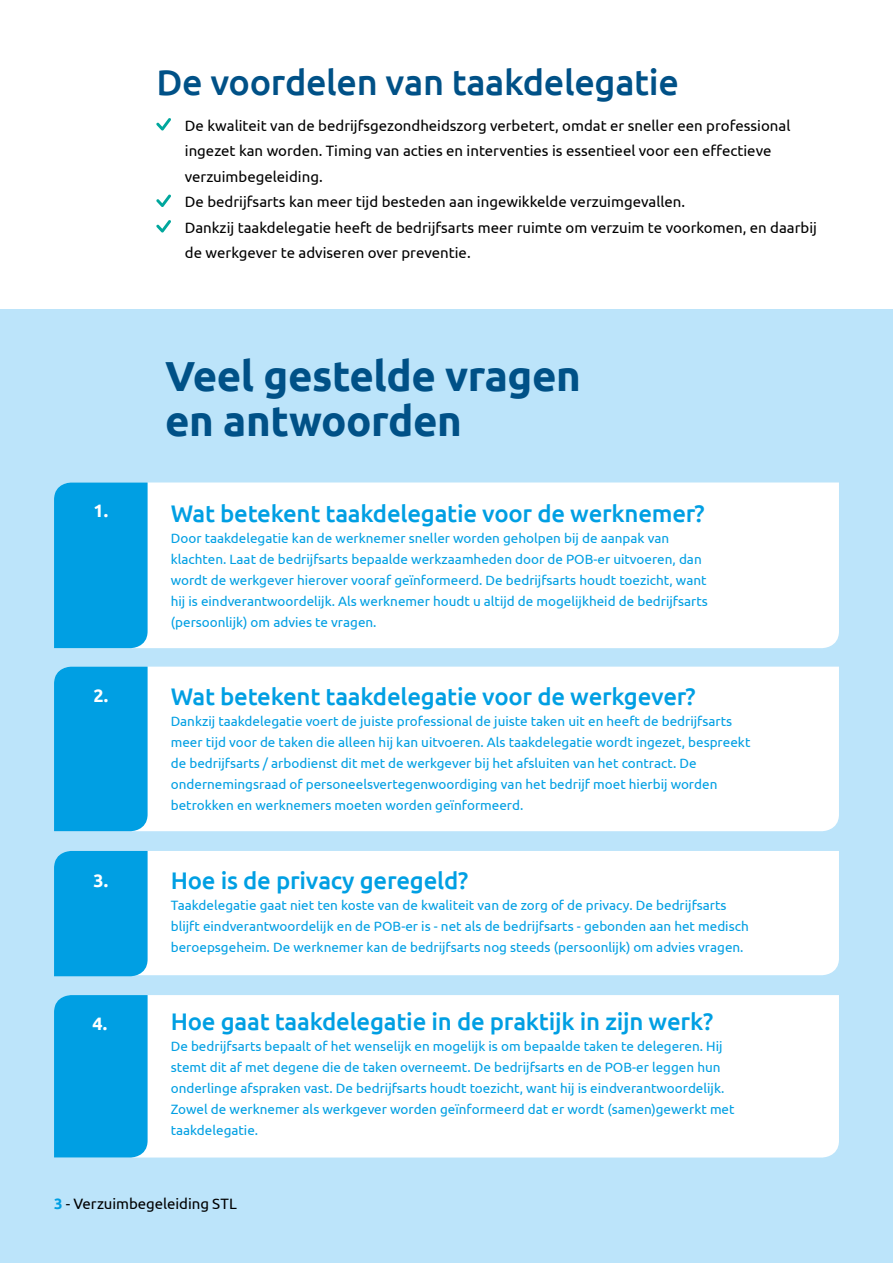
<style>
.page{position:relative;width:893px;height:1263px;background:#fff}
.page>*{position:absolute;margin:0;border:0;box-sizing:border-box;transform-origin:0 0}
.t1{font:700 42px/45px "Ubuntu";letter-spacing:-.01em;color:#005187}
.t2{font:500 36px "Ubuntu";letter-spacing:-.01em;color:#005187}
.t3{font:500 24px "Ubuntu";letter-spacing:-.01em;color:#009fe3}
.t4{font:700 18px "Ubuntu";color:#fff}
.t5{font:15px/25.5px "Ubuntu";color:#000}
.t6{font:13.5px/21px "Ubuntu";color:#009fe3}
.s1{font-weight:700;color:#009fe3}
</style>
<div class="page">
<div style="left:0;top:309px;width:893px;height:954px;background:#bce4fa"></div>
<svg style="left:156px;top:118px;width:15px;height:13px"></svg>
<svg style="left:156px;top:194px;width:15px;height:13px"></svg>
<svg style="left:156px;top:220px;width:15px;height:13px"></svg>
<div style="left:148px;top:482px;width:691px;height:166px;background:#fff"></div>
<div style="left:148px;top:667px;width:691px;height:164px;background:#fff"></div>
<div style="left:148px;top:851px;width:691px;height:124px;background:#fff"></div>
<div style="left:54px;top:482px;width:94px;height:166px;background:#009fe3"></div>
<div style="left:54px;top:667px;width:94px;height:164px;background:#009fe3"></div>
<div style="left:54px;top:851px;width:94px;height:125px;background:#009fe3"></div>
<div style="left:148px;top:995px;width:691px;height:162px;background:#fff"></div>
<div style="left:54px;top:995px;width:94px;height:162px;background:#009fe3"></div>
<h2 class="t2" style="left:156px;top:59px;width:524px">De voordelen van taakdelegatie</h2>
<p class="t5" style="left:185px;top:112px;width:634px">De kwaliteit van de bedrijfsgezondheidszorg verbetert, omdat er sneller een professional ingezet kan worden. Timing van acties en interventies is essentieel voor een effectieve verzuimbegeleiding.<br>De bedrijfsarts kan meer tijd besteden aan ingewikkelde verzuimgevallen.<br>Dankzij taakdelegatie heeft de bedrijfsarts meer ruimte om verzuim te voorkomen, en daarbij de werkgever te adviseren over preventie.</p>
<h1 class="t1" style="left:165px;top:353px;width:417px">Veel gestelde vragen en antwoorden</h1>
<h3 class="t4" style="left:93px;top:500px;width:16px">1.</h3>
<h3 class="t3" style="left:171px;top:498px;width:535px">Wat betekent taakdelegatie voor de werknemer?</h3>
<p class="t6" style="left:171px;top:527px;width:539px">Door taakdelegatie kan de werknemer sneller worden geholpen bij de aanpak van klachten. Laat de bedrijfsarts bepaalde werkzaamheden door de POB-er uitvoeren, dan wordt de werkgever hierover vooraf geïnformeerd. De bedrijfsarts houdt toezicht, want hij is eindverantwoordelijk. Als werknemer houdt u altijd de mogelijkheid de bedrijfsarts (persoonlijk) om advies te vragen.</p>
<h3 class="t4" style="left:93px;top:685px;width:16px">2.</h3>
<h3 class="t3" style="left:171px;top:681px;width:526px">Wat betekent taakdelegatie voor de werkgever?</h3>
<p class="t6" style="left:171px;top:710px;width:581px">Dankzij taakdelegatie voert de juiste professional de juiste taken uit en heeft de bedrijfsarts meer tijd voor de taken die alleen hij kan uitvoeren. Als taakdelegatie wordt ingezet, bespreekt de bedrijfsarts / arbodienst dit met de werkgever bij het afsluiten van het contract. De ondernemingsraad of personeelsvertegenwoordiging van het bedrijf moet hierbij worden betrokken en werknemers moeten worden geïnformeerd.</p>
<h3 class="t4" style="left:93px;top:869px;width:16px">3.</h3>
<h3 class="t3" style="left:171px;top:865px;width:299px">Hoe is de privacy geregeld?</h3>
<p class="t6" style="left:171px;top:894px;width:579px">Taakdelegatie gaat niet ten koste van de kwaliteit van de zorg of de privacy. De bedrijfsarts blijft eindverantwoordelijk en de POB-er is - net als de bedrijfsarts - gebonden aan het medisch beroepsgeheim. De werknemer kan de bedrijfsarts nog steeds (persoonlijk) om advies vragen.</p>
<h3 class="t4" style="left:92px;top:1012px;width:16px">4.</h3>
<h3 class="t3" style="left:171px;top:1006px;width:544px">Hoe gaat taakdelegatie in de praktijk in zijn werk?</h3>
<p class="t6" style="left:171px;top:1035px;width:565px">De bedrijfsarts bepaalt of het wenselijk en mogelijk is om bepaalde taken te delegeren. Hij stemt dit af met degene die de taken overneemt. De bedrijfsarts en de POB-er leggen hun onderlinge afspraken vast. De bedrijfsarts houdt toezicht, want hij is eindverantwoordelijk.<br>Zowel de werknemer als werkgever worden geïnformeerd dat er wordt (samen)gewerkt met taakdelegatie.</p>
<p class="t5" style="left:54px;top:1190px;width:184px"><span class="s1">3</span> - Verzuimbegeleiding STL</p>
</div>
